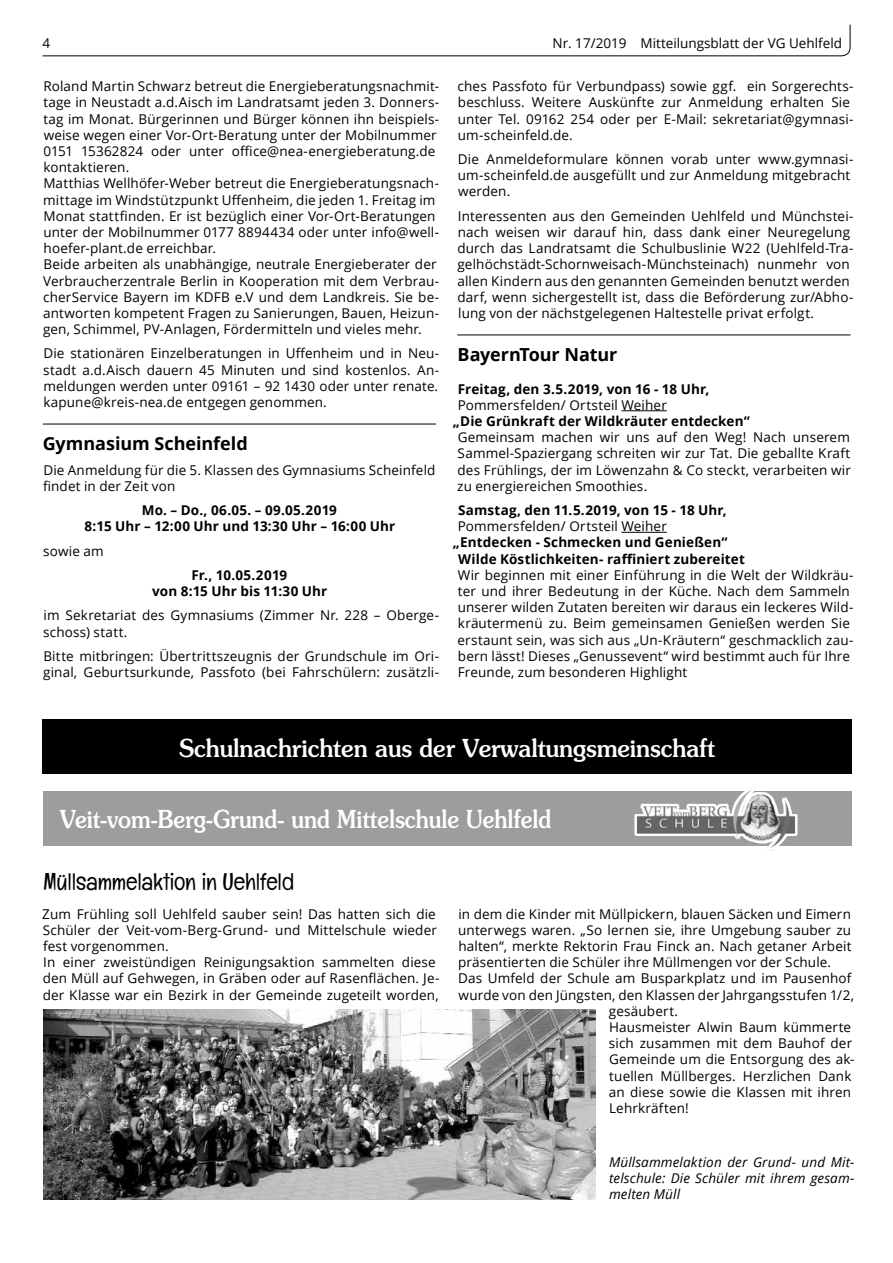
<style>
.page{position:relative;width:893px;height:1263px;background:#fff}
.page>*{position:absolute;margin:0;border:0;box-sizing:border-box;transform-origin:0 0}
.t1{font:500 24.75px "Souvenir";color:#fff;scale:.89 1}
.t2{font:500 24.75px "Souvenir";color:#fff;scale:.95 1}
.t3{font:24px "Englebert";letter-spacing:-.01em;color:#000}
.t4{font:700 18px "Open Sans";letter-spacing:-.005em;color:#000}
.t5{font:13.5px/16.2px "Open Sans";letter-spacing:.01em;color:#000}
.t6{font:700 13.5px/16.2px "Open Sans";letter-spacing:.01em;color:#000;text-align:center}
.t7{font:italic 13.5px/16.2px "Open Sans";letter-spacing:.01em;color:#000;text-align:justify}
</style>
<div class="page">
<svg style="left:42px;top:24px;width:809px;height:33px"></svg>
<hr style="left:43px;top:424px;width:393px;height:1px;background:#000">
<hr style="left:457px;top:335px;width:393px;height:1px;background:#000">
<hr style="left:621px;top:410px;width:46px;height:1px;background:#000">
<hr style="left:621px;top:532px;width:46px;height:1px;background:#000">
<div style="left:43px;top:791px;width:808px;height:54px;background:#9d9d9d"></div>
<img style="left:629px;top:787px;width:173px;height:64px">
<div style="left:43px;top:720px;width:808px;height:54px;background:#000"></div>
<img style="left:43px;top:1009px;width:553px;height:190px">
<p class="t5" style="left:43px;top:34px;width:9px">4</p>
<p class="t5" style="left:552px;top:34px;width:291px">Nr. 17/2019 Mitteilungsblatt der VG Uehlfeld</p>
<p class="t5" style="left:43px;top:78px;width:397px">Roland Martin Schwarz betreut die Energieberatungsnachmit&shy;tage in Neustadt a.d.Aisch im Landratsamt jeden 3. Donners&shy;tag im Monat. Bürgerinnen und Bürger können ihn beispiels&shy;weise wegen einer Vor-Ort-Beratung unter der Mobilnummer 0151 15362824 oder unter office@nea-energieberatung.de kontaktieren.<br>Matthias Wellhöfer-Weber betreut die Energieberatungsnach&shy;mittage im Windstützpunkt Uffenheim, die jeden 1. Freitag im Monat stattfinden. Er ist bezüglich einer Vor-Ort-Beratungen unter der Mobilnummer 0177 8894434 oder unter info@well&shy;hoefer-plant.de erreichbar.<br>Beide arbeiten als unabhängige, neutrale Energieberater der Verbraucherzentrale Berlin in Kooperation mit dem Verbrau&shy;cherService Bayern im KDFB e.V und dem Landkreis. Sie be&shy;antworten kompetent Fragen zu Sanierungen, Bauen, Heizun&shy;gen, Schimmel, PV-Anlagen, Fördermitteln und vieles mehr.</p>
<p class="t5" style="left:43px;top:345px;width:397px;text-align:justify">Die stationären Einzelberatungen in Uffenheim und in Neu&shy;stadt a.d.Aisch dauern 45 Minuten und sind kostenlos. An&shy;meldungen werden unter 09161 – 92 1430 oder unter renate. kapune@kreis-nea.de entgegen genommen.</p>
<h3 class="t4" style="left:43px;top:431px;width:207px">Gymnasium Scheinfeld</h3>
<p class="t5" style="left:43px;top:461px;width:394px">Die Anmeldung für die 5. Klassen des Gymnasiums Scheinfeld findet in der Zeit von</p>
<p class="t6" style="left:84px;top:502px;width:312px">Mo. – Do., 06.05. – 09.05.2019<br>8:15 Uhr – 12:00 Uhr und 13:30 Uhr – 16:00 Uhr</p>
<p class="t5" style="left:43px;top:542px;width:62px">sowie am</p>
<p class="t6" style="left:152px;top:566px;width:177px">Fr., 10.05.2019<br>von 8:15 Uhr bis 11:30 Uhr</p>
<p class="t5" style="left:43px;top:607px;width:397px">im Sekretariat des Gymnasiums (Zimmer Nr. 228 – Oberge&shy;schoss) statt.</p>
<p class="t5" style="left:43px;top:647px;width:397px">Bitte mitbringen: Übertrittszeugnis der Grundschule im Ori&shy;ginal, Geburtsurkunde, Passfoto (bei Fahrschülern: zusätzli-</p>
<p class="t5" style="left:457px;top:78px;width:397px">ches Passfoto für Verbundpass) sowie ggf. ein Sorgerechts&shy;beschluss. Weitere Auskünfte zur Anmeldung erhalten Sie unter Tel. 09162 254 oder per E-Mail: sekretariat@gymnasi&shy;um-scheinfeld.de.</p>
<p class="t5" style="left:458px;top:151px;width:397px">Die Anmeldeformulare können vorab unter www.gymnasi&shy;um-scheinfeld.de ausgefüllt und zur Anmeldung mitgebracht werden.</p>
<p class="t5" style="left:457px;top:207px;width:397px">Interessenten aus den Gemeinden Uehlfeld und Münchstei&shy;nach weisen wir darauf hin, dass dank einer Neuregelung durch das Landratsamt die Schulbuslinie W22 (Uehlfeld-Tra&shy;gelhöchstädt-Schornweisach-Münchsteinach) nunmehr von allen Kindern aus den genannten Gemeinden benutzt werden darf, wenn sichergestellt ist, dass die Beförderung zur/Abho&shy;lung von der nächstgelegenen Haltestelle privat erfolgt.</p>
<h3 class="t4" style="left:457px;top:342px;width:161px">BayernTour Natur</h3>
<p class="t6" style="left:458px;top:380px;width:253px">Freitag, den 3.5.2019, von 16 - 18 Uhr,</p>
<p class="t5" style="left:458px;top:396px;width:211px">Pommersfelden/ Ortsteil Weiher</p>
<p class="t6" style="left:453px;top:413px;width:298px">„Die Grünkraft der Wildkräuter entdecken“</p>
<p class="t5" style="left:457px;top:429px;width:395px;text-align:justify">Gemeinsam machen wir uns auf den Weg! Nach unserem Sammel-Spaziergang schreiten wir zur Tat. Die geballte Kraft des Frühlings, der im Löwenzahn &amp; Co steckt, verarbeiten wir zu energiereichen Smoothies.</p>
<p class="t6" style="left:458px;top:502px;width:270px">Samstag, den 11.5.2019, von 15 - 18 Uhr,</p>
<p class="t5" style="left:458px;top:518px;width:211px">Pommersfelden/ Ortsteil Weiher</p>
<p class="t6" style="left:458px;top:534px;width:288px;text-align:left;text-indent:-5px">„Entdecken - Schmecken und Genießen“<br>Wilde Köstlichkeiten- raffiniert zubereitet</p>
<p class="t5" style="left:457px;top:566px;width:397px">Wir beginnen mit einer Einführung in die Welt der Wildkräu&shy;ter und ihrer Bedeutung in der Küche. Nach dem Sammeln unserer wilden Zutaten bereiten wir daraus ein leckeres Wild&shy;kräutermenü zu. Beim gemeinsamen Genießen werden Sie erstaunt sein, was sich aus „Un-Kräutern“ geschmacklich zau&shy;bern lässt! Dieses „Genussevent“ wird bestimmt auch für Ihre Freunde, zum besonderen Highlight</p>
<h1 class="t2" style="left:179px;top:733px;width:566px">Schulnachrichten aus der Verwaltungsmeinschaft</h1>
<h1 class="t1" style="left:60px;top:804px;width:553px">Veit-vom-Berg-Grund- und Mittelschule Uehlfeld</h1>
<h2 class="t3" style="left:43px;top:867px;width:252px">Müllsammelaktion in Uehlfeld</h2>
<p class="t5" style="left:42px;top:905px;width:399px">Zum Frühling soll Uehlfeld sauber sein! Das hatten sich die Schüler der Veit-vom-Berg-Grund- und Mittelschule wieder fest vorgenommen.<br>In einer zweistündigen Reinigungsaktion sammelten diese den Müll auf Gehwegen, in Gräben oder auf Rasenflächen. Je&shy;der Klasse war ein Bezirk in der Gemeinde zugeteilt worden,</p>
<p class="t5" style="left:458px;top:905px;width:394px">in dem die Kinder mit Müllpickern, blauen Säcken und Eimern</p>
<p class="t5" style="left:458px;top:921px;width:394px">unterwegs waren. „So lernen sie, ihre Umgebung sauber zu</p>
<p class="t5" style="left:458px;top:938px;width:395px">halten“, merkte Rektorin Frau Finck an. Nach getaner Arbeit</p>
<p class="t5" style="left:458px;top:954px;width:374px">präsentierten die Schüler ihre Müllmengen vor der Schule.</p>
<p class="t5" style="left:458px;top:970px;width:395px">Das Umfeld der Schule am Busparkplatz und im Pausenhof</p>
<p class="t5" style="left:458px;top:986px;width:397px">wurde von den Jüngsten, den Klassen der Jahrgangsstufen 1/2,</p>
<p class="t5" style="left:609px;top:1002px;width:71px">gesäubert.</p>
<p class="t5" style="left:609px;top:1019px;width:243px">Hausmeister Alwin Baum kümmerte</p>
<p class="t5" style="left:609px;top:1035px;width:245px">sich zusammen mit dem Bauhof der</p>
<p class="t5" style="left:609px;top:1051px;width:247px">Gemeinde um die Entsorgung des ak-</p>
<p class="t5" style="left:609px;top:1067px;width:244px">tuellen Müllberges. Herzlichen Dank</p>
<p class="t5" style="left:609px;top:1083px;width:244px">an diese sowie die Klassen mit ihren</p>
<p class="t5" style="left:609px;top:1100px;width:81px">Lehrkräften!</p>
<p class="t7" style="left:609px;top:1153px;width:247px">Müllsammelaktion der Grund- und Mit&shy;telschule: Die Schüler mit ihrem gesam&shy;melten Müll</p>
</div>
